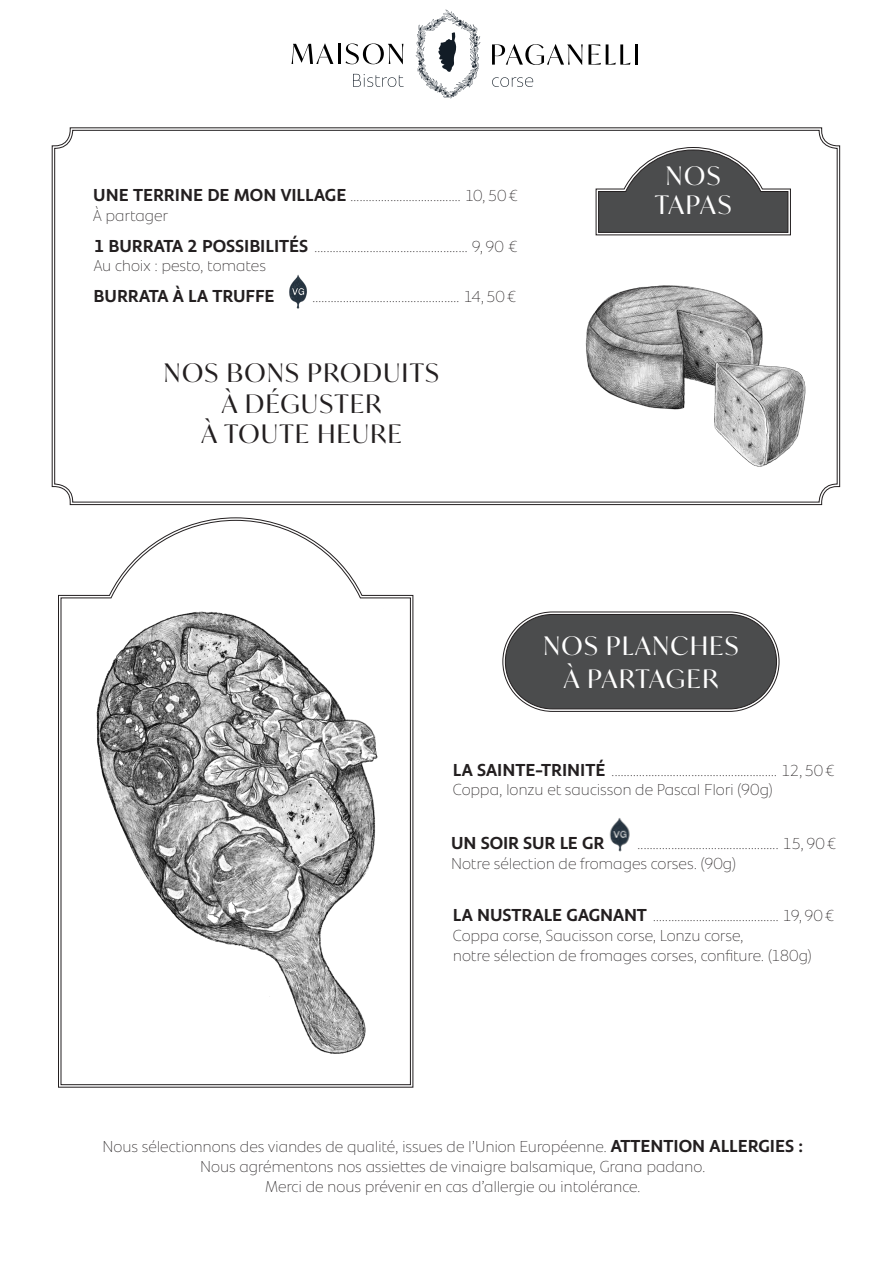
<style>
.page{position:relative;width:893px;height:1263px;background:#fff}
.page>*{position:absolute;margin:0;border:0;box-sizing:border-box;transform-origin:0 0}
.t1{font:25.5px "Ivy Mode";letter-spacing:.06em;color:#231f20}
.t2{font:25.5px "Ivy Mode";letter-spacing:.06em;color:#fff}
.t3{font:25.5px "Ivy Mode";letter-spacing:.04em;color:#fff}
.t4{font:600 18px "Bonnie";letter-spacing:-.005em;color:#231f20}
.t5{font:100 16.5px "Bonnie";letter-spacing:-.01em;color:#231f20}
.s1{font-weight:600;font-size:18px}
</style>
<div class="page">
<svg style="left:353px;top:74px;width:51px;height:13px"></svg>
<svg style="left:492px;top:77px;width:41px;height:10px"></svg>
<svg style="left:291px;top:43px;width:42px;height:21px"></svg>
<hr style="left:338px;top:44px;width:2px;height:20px;background:#000">
<svg style="left:346px;top:43px;width:57px;height:21px"></svg>
<svg style="left:492px;top:44px;width:138px;height:21px"></svg>
<hr style="left:635px;top:44px;width:3px;height:21px;background:#000">
<svg style="left:416px;top:9px;width:65px;height:89px"></svg>
<svg style="left:54px;top:130px;width:784px;height:373px"></svg>
<svg style="left:596px;top:147px;width:195px;height:88px"></svg>
<img style="left:576px;top:279px;width:235px;height:191px">
<div style="left:505px;top:614px;width:271px;height:95px;background:#4b4c4d;border-radius:47px"></div>
<div style="left:503px;top:612px;width:276px;height:100px;border:1px solid #231f20;border-radius:50px"></div>
<div style="left:505px;top:614px;width:272px;height:95px;border:1px solid #231f20;border-radius:47px"></div>
<svg style="left:58px;top:517px;width:355px;height:571px"></svg>
<svg style="left:60px;top:520px;width:351px;height:565px"></svg>
<img style="left:609px;top:818px;width:21px;height:34px">
<img style="left:89px;top:588px;width:294px;height:474px">
<img style="left:281px;top:273px;width:34px;height:37px">
<p class="t5" style="left:93px;top:184px;width:426px"><span class="s1">UNE TERRINE DE MON VILLAGE</span> .................................... 10, 50 €</p>
<p class="t5" style="left:93px;top:204px;width:76px">À partager</p>
<p class="t5" style="left:94px;top:235px;width:426px"><span class="s1">1 BURRATA 2 POSSIBILITÉS</span> .................................................. 9, 90 €</p>
<p class="t5" style="left:94px;top:255px;width:174px">Au choix : pesto, tomates</p>
<p class="t4" style="left:94px;top:284px;width:182px">BURRATA À LA TRUFFE</p>
<p class="t5" style="left:312px;top:286px;width:206px">................................................ 14, 50 €</p>
<p class="t1" style="left:164px;top:355px;width:277px">NOS BONS PRODUITS</p>
<p class="t1" style="left:222px;top:386px;width:161px">À DÉGUSTER</p>
<p class="t1" style="left:201px;top:417px;width:202px">À TOUTE HEURE</p>
<p class="t2" style="left:666px;top:159px;width:56px">NOS</p>
<p class="t2" style="left:655px;top:187px;width:78px">TAPAS</p>
<p class="t2" style="left:543px;top:629px;width:197px">NOS PLANCHES</p>
<p class="t3" style="left:564px;top:662px;width:156px">À PARTAGER</p>
<p class="t5" style="left:453px;top:759px;width:384px"><span class="s1">LA SAINTE-TRINITÉ</span> ...................................................... 12, 50 €</p>
<p class="t5" style="left:453px;top:779px;width:321px">Coppa, lonzu et saucisson de Pascal Flori (90g)</p>
<p class="t4" style="left:451px;top:831px;width:155px">UN SOIR SUR LE GR</p>
<p class="t5" style="left:637px;top:832px;width:201px">.............................................. 15, 90 €</p>
<p class="t5" style="left:451px;top:852px;width:286px">Notre sélection de fromages corses. (90g)</p>
<p class="t5" style="left:453px;top:905px;width:383px"><span class="s1">LA NUSTRALE GAGNANT</span> ......................................... 19, 90 €</p>
<p class="t5" style="left:453px;top:924px;width:292px">Coppa corse, Saucisson corse, Lonzu corse,</p>
<p class="t5" style="left:453px;top:944px;width:360px">notre sélection de fromages corses, confiture. (180g)</p>
<p class="t5" style="left:103px;top:1135px;width:702px">Nous sélectionnons des viandes de qualité, issues de l’Union Européenne. <span class="s1">ATTENTION ALLERGIES :</span></p>
<p class="t5" style="left:200px;top:1155px;width:507px">Nous agrémentons nos assiettes de vinaigre balsamique, Grana padano.</p>
<p class="t5" style="left:265px;top:1175px;width:377px">Merci de nous prévenir en cas d’allergie ou intolérance.</p>
</div>
